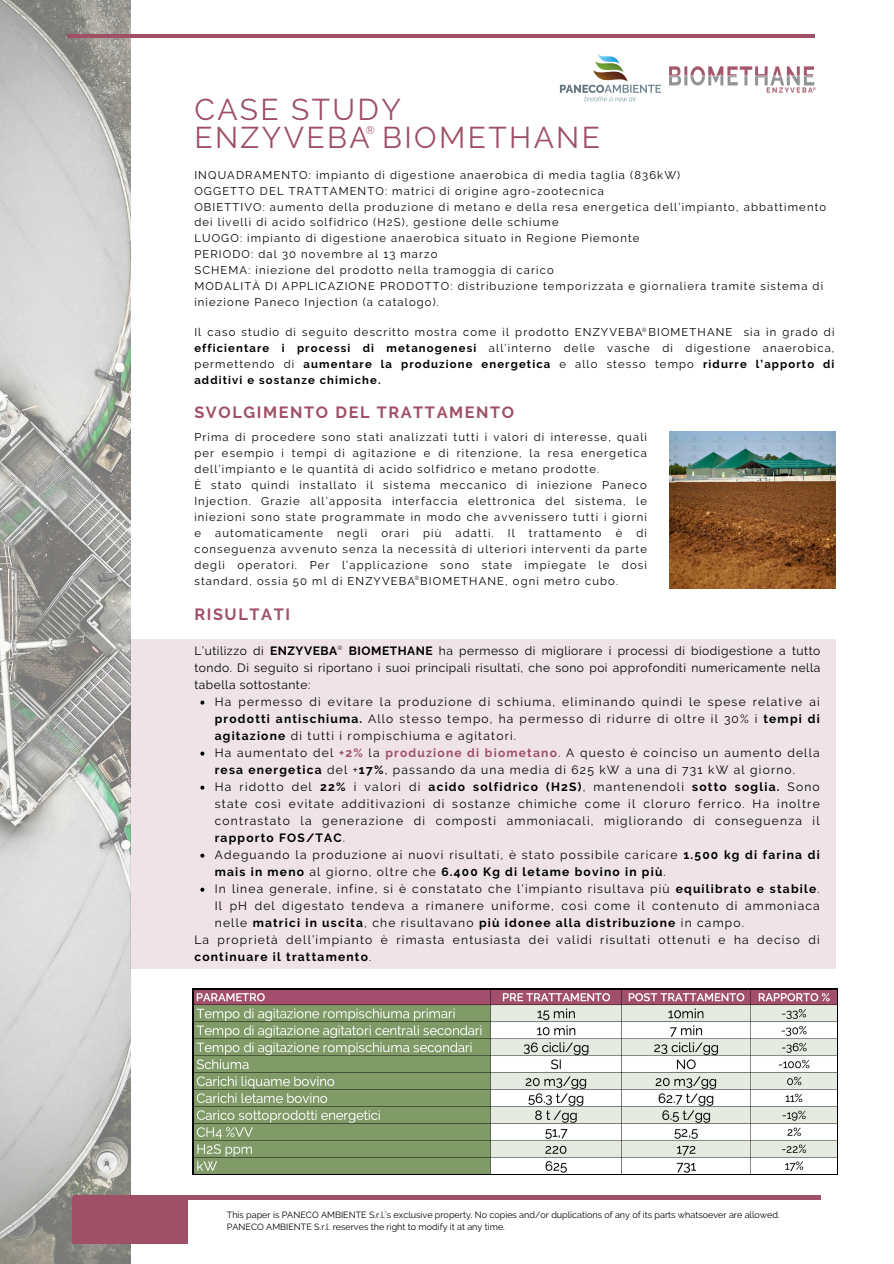
<style>
.page{position:relative;width:894px;height:1264px;background:#fff}
.page>*{position:absolute;margin:0;border:0;box-sizing:border-box;transform-origin:0 0}
.t1{font:30px/28px "Raleway";letter-spacing:.08em;color:#9f5066}
.t2{font:700 16.2px "Raleway";letter-spacing:.1em;color:#9f5066}
.t3{font:12px/17px "Raleway";letter-spacing:.1em;color:#000;text-align:justify}
.t4{font:11.25px/15.9px "Raleway";letter-spacing:.1em;color:#000}
.t5{font:11.1px "Raleway";color:#9f5066}
.t6{font:9px "Raleway";color:#000}
.t7{font:6px "Raleway";color:#000}
.s1{font-weight:700}
.s2{font-weight:700;color:#9f5066}
</style>
<div class="page">
<img style="left:0;top:0;width:130px;height:1263px">
<hr style="left:67px;top:34px;width:747px;height:4px;background:#9f5066">
<hr style="left:73px;top:1195px;width:747px;height:3px;background:#9f5066">
<div style="left:73px;top:1197px;width:114px;height:46px;background:#9f5066"></div>
<img style="left:559px;top:54px;width:102px;height:48px">
<div style="left:130px;top:638px;width:705px;height:330px;background:#efe3e7"></div>
<img style="left:669px;top:66px;width:146px;height:26px">
<svg style="left:192px;top:988px;width:645px;height:187px;fill:#000"></svg>
<img style="left:194px;top:990px;width:641px;height:183px">
<svg style="left:200px;top:700px;width:4px;height:4px"></svg>
<svg style="left:200px;top:751px;width:4px;height:4px"></svg>
<svg style="left:200px;top:785px;width:4px;height:4px"></svg>
<svg style="left:200px;top:853px;width:4px;height:4px"></svg>
<svg style="left:200px;top:887px;width:4px;height:4px"></svg>
<img style="left:669px;top:432px;width:166px;height:156px">
<h3 class="t1" style="left:194px;top:96px;width:407px">CASE STUDY<br>ENZYVEBA BIOMETHANE</h3>
<h3 class="t5" style="left:366px;top:123px;width:11px">®</h3>
<p class="t4" style="left:194px;top:167px;width:633px">INQUADRAMENTO: impianto di digestione anaerobica di media taglia (836kW)<br>OGGETTO DEL TRATTAMENTO: matrici di origine agro-zootecnica<br>OBIETTIVO: aumento della produzione di metano e della resa energetica dell’impianto, abbattimento dei livelli di acido solfidrico (H2S), gestione delle schiume<br>LUOGO: impianto di digestione anaerobica situato in Regione Piemonte<br>PERIODO: dal 30 novembre al 13 marzo<br>SCHEMA: iniezione del prodotto nella tramoggia di carico<br>MODALITÀ DI APPLICAZIONE PRODOTTO: distribuzione temporizzata e giornaliera tramite sistema di iniezione Paneco Injection (a catalogo).</p>
<p class="t7" style="left:641px;top:326px;width:6px">®</p>
<p class="t4" style="left:194px;top:324px;width:641px;text-align:justify">Il caso studio di seguito descritto mostra come il prodotto ENZYVEBA BIOMETHANE sia in grado di <span class="s1">efficientare i processi di metanogenesi</span> all’interno delle vasche di digestione anaerobica, permettendo di <span class="s1">aumentare la produzione energetica</span> e allo stesso tempo <span class="s1">ridurre l’apporto di additivi e sostanze chimiche.</span></p>
<h1 class="t2" style="left:194px;top:403px;width:321px">SVOLGIMENTO DEL TRATTAMENTO</h1>
<p class="t4" style="left:194px;top:429px;width:454px">Prima di procedere sono stati analizzati tutti i valori di interesse, quali per esempio i tempi di agitazione e di ritenzione, la resa energetica dell’impianto e le quantità di acido solfidrico e metano prodotte.<br>È stato quindi installato il sistema meccanico di iniezione Paneco Injection. Grazie all’apposita interfaccia elettronica del sistema, le iniezioni sono state programmate in modo che avvenissero tutti i giorni e</p>
<p class="t4" style="left:194px;top:525px;width:454px;text-align:justify;text-indent:442px">di conseguenza avvenuto senza la necessità di ulteriori interventi da parte degli operatori. Per l’applicazione sono state impiegate le dosi standard, ossia 50 ml di ENZYVEBA BIOMETHANE, ogni metro cubo.</p>
<p class="t4" style="left:215px;top:525px;width:109px">automaticamente</p>
<p class="t4" style="left:337px;top:525px;width:32px">negli</p>
<p class="t4" style="left:381px;top:525px;width:29px">orari</p>
<p class="t4" style="left:423px;top:525px;width:20px">più</p>
<p class="t4" style="left:455px;top:525px;width:40px">adatti.</p>
<p class="t4" style="left:507px;top:525px;width:8px">Il</p>
<p class="t4" style="left:528px;top:525px;width:74px">trattamento</p>
<p class="t4" style="left:615px;top:525px;width:8px">è</p>
<p class="t7" style="left:414px;top:574px;width:6px">®</p>
<p class="t2" style="left:194px;top:604px;width:97px">RISULTATI</p>
<h2 class="t3" style="left:194px;top:642px;width:627px">L’utilizzo di <span class="s1">ENZYVEBA BIOMETHANE</span> ha permesso di migliorare i processi di biodigestione a tutto tondo. Di seguito si riportano i suoi principali risultati, che sono poi approfonditi numericamente nella tabella sottostante:</h2>
<h3 class="t3" style="left:215px;top:693px;width:606px">Ha permesso di evitare la produzione di schiuma, eliminando quindi le spese relative ai <span class="s1">prodotti antischiuma.</span> Allo stesso tempo, ha permesso di ridurre di oltre il 30% i <span class="s1">tempi di agitazione</span> di tutti i rompischiuma e agitatori.</h3>
<p class="t3" style="left:215px;top:744px;width:606px">Ha aumentato del <span class="s2">+2%</span> la <span class="s2">produzione di biometano</span>. A questo è coinciso un aumento della <span class="s1">resa energetica</span> del +<span class="s1">17%</span>, passando da una media di 625 kW a una di 731 kW al giorno.</p>
<p class="t3" style="left:215px;top:778px;width:606px">Ha ridotto del <span class="s1">22%</span> i valori di <span class="s1">acido solfidrico (H2S)</span>, mantenendoli <span class="s1">sotto soglia.</span> Sono state così evitate additivazioni di sostanze chimiche come il cloruro ferrico. Ha inoltre contrastato la generazione di composti ammoniacali, migliorando di conseguenza il <span class="s1">rapporto FOS/TAC</span>.</p>
<p class="t3" style="left:215px;top:846px;width:606px">Adeguando la produzione ai nuovi risultati, è stato possibile caricare <span class="s1">1.500 kg di farina di mais in meno</span> al giorno, oltre che <span class="s1">6.400 Kg di letame bovino in più</span>.</p>
<h2 class="t3" style="left:215px;top:880px;width:606px">In linea generale, infine, si è constatato che l’impianto risultava più <span class="s1">equilibrato e stabile</span>.<br>Il pH del digestato tendeva a rimanere uniforme, così come il contenuto di ammoniaca nelle <span class="s1">matrici in uscita</span>, che risultavano <span class="s1">più idonee alla distribuzione</span> in campo.</h2>
<h3 class="t3" style="left:194px;top:931px;width:626px">La proprietà dell’impianto è rimasta entusiasta dei validi risultati ottenuti e ha deciso di <span class="s1">continuare il trattamento</span>.</h3>
<h3 class="t7" style="left:337px;top:644px;width:6px">®</h3>
<p class="t6" style="left:227px;top:1209px;width:554px">This paper is PANECO AMBIENTE S.r.l.’s exclusive property. No copies and/or duplications of any of its parts whatsoever are allowed.</p>
<p class="t6" style="left:227px;top:1221px;width:279px">PANECO AMBIENTE S.r.l. reserves the right to modify it at any time.</p>
</div>
